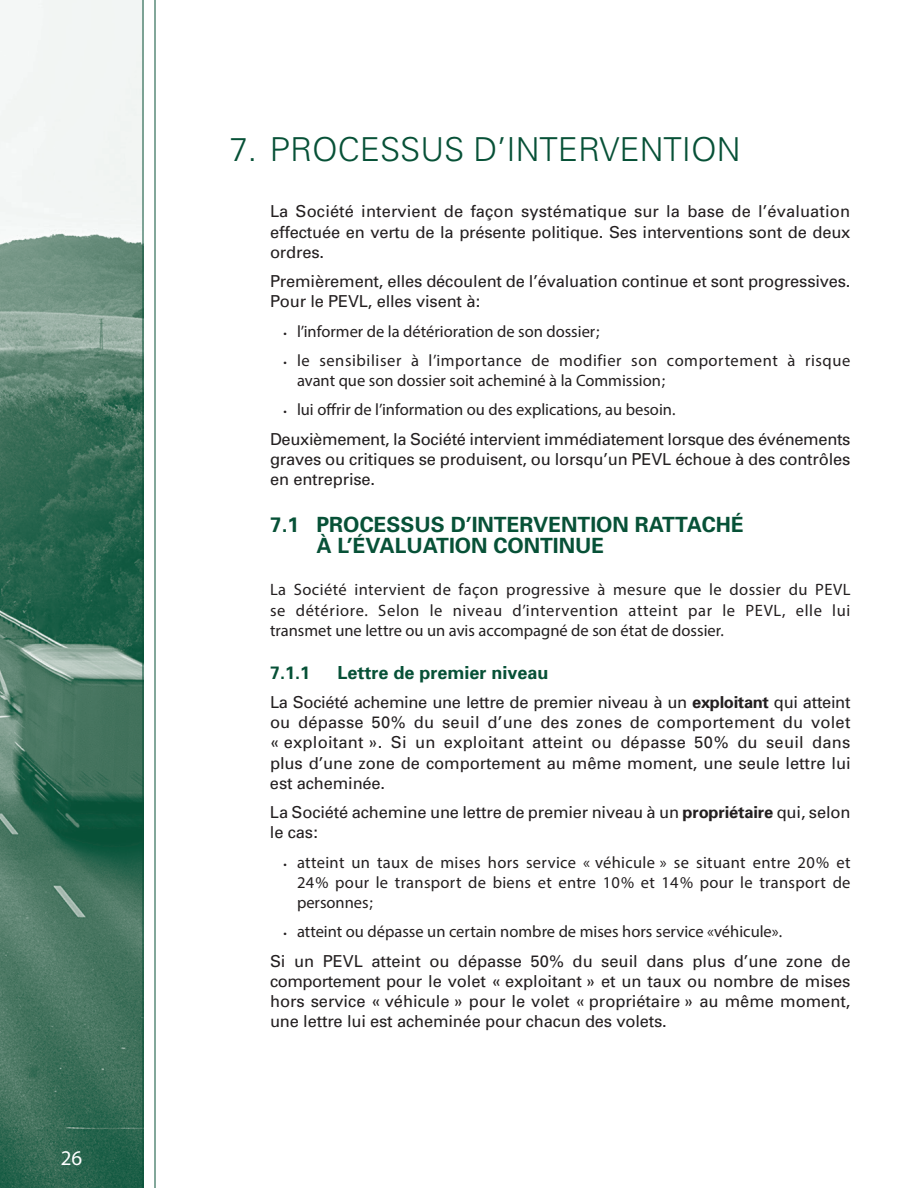
<style>
.page{position:relative;width:918px;height:1188px;background:#fff}
.page>*{position:absolute;margin:0;border:0;box-sizing:border-box;transform-origin:0 0}
.t1{font:300 33px "Univers";color:#075137}
.t2{font:700 21px/20.2px "Univers";color:#075137}
.t3{font:21px "Myriad Pro";color:#fff}
.t4{font:700 18px "Univers";color:#075137}
.t5{font:16.5px/20.2px "Univers";letter-spacing:-.01em;color:#231f20;text-align:justify}
.t6{font:16.5px/20.2px "Myriad Pro";color:#231f20;text-align:justify}
.t7{font:16.5px/20.2px "Myriad Pro";letter-spacing:.035em;color:#231f20}
.s1{font-size:12px}
.s2{font-weight:700}
</style>
<div class="page">
<img style="left:0;top:0;width:143px;height:1188px">
<hr style="left:155px;top:0;width:1px;height:1188px;background:#075137">
<hr style="left:143px;top:0;width:1px;height:1188px;background:#075137">
<p class="t3" style="left:61px;top:1145px;width:23px">26</p>
<h2 class="t1" style="left:230px;top:130px;width:513px">7. PROCESSUS D’INTERVENTION</h2>
<p class="t5" style="left:270px;top:201px;width:582px">La Société intervient de façon systématique sur la base de l’évaluation effectuée en vertu de la présente politique. Ses interventions sont de deux ordres.</p>
<p class="t5" style="left:270px;top:271px;width:582px">Premièrement, elles découlent de l’évaluation continue et sont progressives.<br>Pour le PEVL, elles visent à :</p>
<p class="t6" style="left:284px;top:321px;width:317px"><span class="s1">•</span> l’informer de la détérioration de son dossier ;</p>
<p class="t7" style="left:297px;top:350px;width:555px;text-indent:-14px"><span class="s1">•</span> le sensibiliser à l’importance de modifier son comportement à risque avant que son dossier soit acheminé à la Commission ;</p>
<p class="t6" style="left:284px;top:399px;width:393px"><span class="s1">•</span> lui offrir de l’information ou des explications, au besoin.</p>
<p class="t5" style="left:270px;top:428px;width:582px">Deuxièmement, la Société intervient immédiatement lorsque des événements graves ou critiques se produisent, ou lorsqu’un PEVL échoue à des contrôles en entreprise.</p>
<h3 class="t2" style="left:316px;top:515px;width:429px;text-indent:-46px">7.1 PROCESSUS D’INTERVENTION RATTACHÉ<br>À L’ÉVALUATION CONTINUE</h3>
<p class="t6" style="left:270px;top:580px;width:582px">La Société intervient de façon progressive à mesure que le dossier du PEVL se détériore. Selon le niveau d’intervention atteint par le PEVL, elle lui transmet une lettre ou un avis accompagné de son état de dossier.</p>
<h4 class="t4" style="left:270px;top:661px;width:42px">7.1.1</h4>
<h4 class="t4" style="left:338px;top:661px;width:213px">Lettre de premier niveau</h4>
<p class="t5" style="left:270px;top:692px;width:582px">La Société achemine une lettre de premier niveau à un <span class="s2">exploitant</span> qui atteint ou dépasse 50 % du seuil d’une des zones de comportement du volet « exploitant ». Si un exploitant atteint ou dépasse 50 % du seuil dans plus d’une zone de comportement au même moment, une seule lettre lui est acheminée.</p>
<p class="t5" style="left:270px;top:802px;width:582px">La Société achemine une lettre de premier niveau à un <span class="s2">propriétaire</span> qui, selon le cas :</p>
<p class="t6" style="left:297px;top:852px;width:555px;text-indent:-14px"><span class="s1">•</span> atteint un taux de mises hors service « véhicule » se situant entre 20 % et 24 % pour le transport de biens et entre 10 % et 14 % pour le transport de personnes ;</p>
<p class="t6" style="left:284px;top:922px;width:500px"><span class="s1">•</span> atteint ou dépasse un certain nombre de mises hors service «véhicule».</p>
<p class="t5" style="left:270px;top:950px;width:582px">Si un PEVL atteint ou dépasse 50 % du seuil dans plus d’une zone de comportement pour le volet « exploitant » et un taux ou nombre de mises hors service « véhicule » pour le volet « propriétaire » au même moment, une lettre lui est acheminée pour chacun des volets.</p>
</div>
